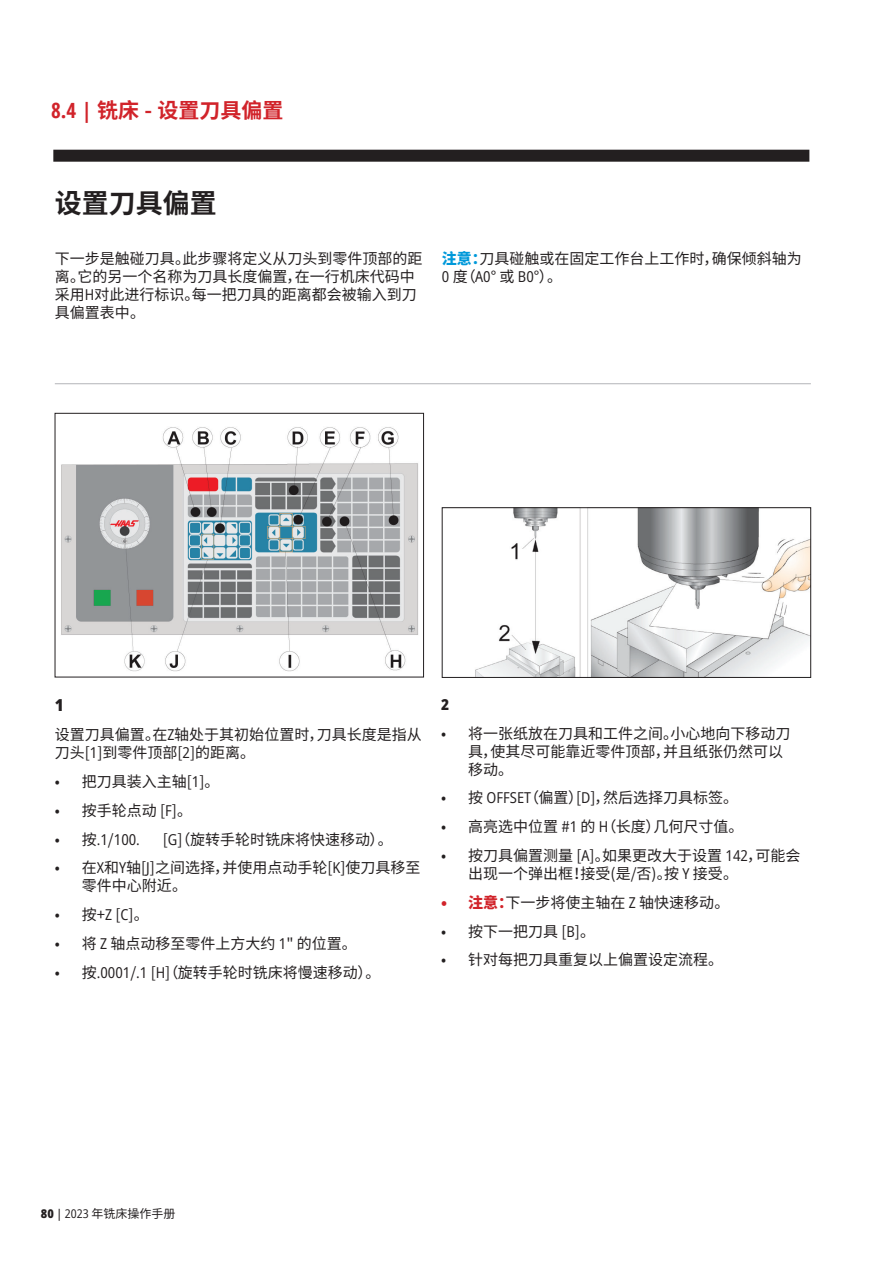
<style>
.page{position:relative;width:893px;height:1263px;background:#fff}
.page>*{position:absolute;margin:0;border:0;box-sizing:border-box;transform-origin:0 0}
.t1{font:700 27px "Noto Sans CJ Ksc";color:#231f20}
.t2{font:700 21px "Noto Sans CJ Ksc";color:#d1232a}
.t3{font:800 semi-condensed 16.5px "Open Sans";color:#231f20}
.t4{font:15px/18px "Noto Sans CJ Ksc";color:#231f20}
.t5{font:semi-condensed 15px "Open Sans";color:#231f20}
.t6{font:800 semi-condensed 15px "Open Sans";color:#231f20}
.t7{font:12px "Noto Sans CJ Ksc";color:#231f20}
.s1{font-family:"Open Sans";font-stretch:condensed}
.s2{font-family:"Open Sans";font-stretch:semi-condensed}
.s3{font-weight:900;color:#0099da}
.s4{font-family:"Noto Sans CJ Ksc";font-stretch:normal}
.s5{font-weight:900;color:#d1232a}
.s6{font-family:"Open Sans";font-weight:800;font-stretch:semi-condensed}
.s7{font-family:"Open Sans";font-weight:500;font-stretch:semi-condensed}
</style>
<div class="page">
<div style="left:53px;top:150px;width:756px;height:12px;background:#231f20"></div>
<img style="left:61px;top:427px;width:357px;height:245px">
<div style="left:55px;top:413px;width:369px;height:264px;border:1px solid #231f20"></div>
<img style="left:475px;top:509px;width:334px;height:167px">
<div style="left:442px;top:507px;width:369px;height:171px;border:1px solid #231f20"></div>
<hr style="left:55px;top:383px;width:756px;height:1px;background:#bcbdc0">
<h2 class="t2" style="left:51px;top:98px;width:234px"><span class="s1">8.4 |</span> 铣床 - 设置刀具偏置</h2>
<h1 class="t1" style="left:55px;top:188px;width:164px">设置刀具偏置</h1>
<p class="t4" style="left:55px;top:250px;width:369px">下一步是触碰刀具。此步骤将定义从刀头到零件顶部的距离。它的另一个名称为刀具长度偏置，在一行机床代码中采用<span class="s2">H</span>对此进行标识。每一把刀具的距离都会被输入到刀具偏置表中。</p>
<p class="t4" style="left:442px;top:250px;width:361px"><span class="s3">注意：</span>刀具碰触或在固定工作台上工作时，确保倾斜轴为<br><span class="s2">0</span> 度（<span class="s2">A0</span>° 或 <span class="s2">B0</span>°）。</p>
<p class="t3" style="left:55px;top:694px;width:10px">1</p>
<p class="t4" style="left:55px;top:726px;width:368px">设置刀具偏置。在<span class="s2">Z</span>轴处于其初始位置时，刀具长度是指从刀头[<span class="s2">1</span>]到零件顶部[<span class="s2">2</span>]的距离。</p>
<p class="t4" style="left:55px;top:773px;width:166px">• 把刀具装入主轴[<span class="s2">1</span>]。</p>
<p class="t4" style="left:55px;top:802px;width:139px">• 按手轮点动 [<span class="s2">F</span>]。</p>
<p class="t5" style="left:55px;top:829px;width:87px"><span class="s4">• 按</span>.1<span class="s4">/</span>100.</p>
<p class="t4" style="left:163px;top:830px;width:231px">[<span class="s2">G</span>]（旋转手轮时铣床将快速移动）。</p>
<p class="t4" style="left:82px;top:859px;width:340px;text-indent:-27px">• 在<span class="s2">X</span>和<span class="s2">Y</span>轴[<span class="s2">J</span>]之间选择，并使用点动手轮[<span class="s2">K</span>]使刀具移至零件中心附近。</p>
<p class="t4" style="left:55px;top:906px;width:95px">• 按+<span class="s2">Z</span> [<span class="s2">C</span>]。</p>
<p class="t4" style="left:55px;top:935px;width:304px">• 将 <span class="s2">Z</span> 轴点动移至零件上方大约 <span class="s2">1</span>" 的位置。</p>
<p class="t4" style="left:55px;top:964px;width:327px">• 按<span class="s2">.0001</span>/<span class="s2">.1</span> [<span class="s2">H</span>]（旋转手轮时铣床将慢速移动）。</p>
<p class="t6" style="left:441px;top:694px;width:10px">2</p>
<p class="t4" style="left:468px;top:724px;width:324px;text-indent:-27px">• 将一张纸放在刀具和工件之间。小心地向下移动刀具，使其尽可能靠近零件顶部，并且纸张仍然可以移动。</p>
<p class="t4" style="left:441px;top:789px;width:299px">• 按 <span class="s2">OFFSET</span>（偏置）[<span class="s2">D</span>]，然后选择刀具标签。</p>
<p class="t4" style="left:441px;top:818px;width:304px">• 高亮选中位置 #<span class="s2">1</span> 的 <span class="s2">H</span>（长度）几何尺寸值。</p>
<p class="t4" style="left:468px;top:847px;width:334px;text-indent:-27px">• 按刀具偏置测量 [<span class="s2">A</span>]。如果更改大于设置 <span class="s2">142</span>，可能会出现一个弹出框！接受(是/否)。按 <span class="s2">Y</span> 接受。</p>
<p class="t4" style="left:441px;top:894px;width:290px"><span class="s5">• 注意：</span>下一步将使主轴在 <span class="s2">Z</span> 轴快速移动。</p>
<p class="t4" style="left:441px;top:922px;width:156px">• 按下一把刀具 [<span class="s2">B</span>]。</p>
<p class="t4" style="left:441px;top:951px;width:284px">• 针对每把刀具重复以上偏置设定流程。</p>
<p class="t7" style="left:41px;top:1206px;width:136px"><span class="s6">80</span> <span class="s7">|</span> <span class="s2">2023</span> 年铣床操作手册</p>
</div>
